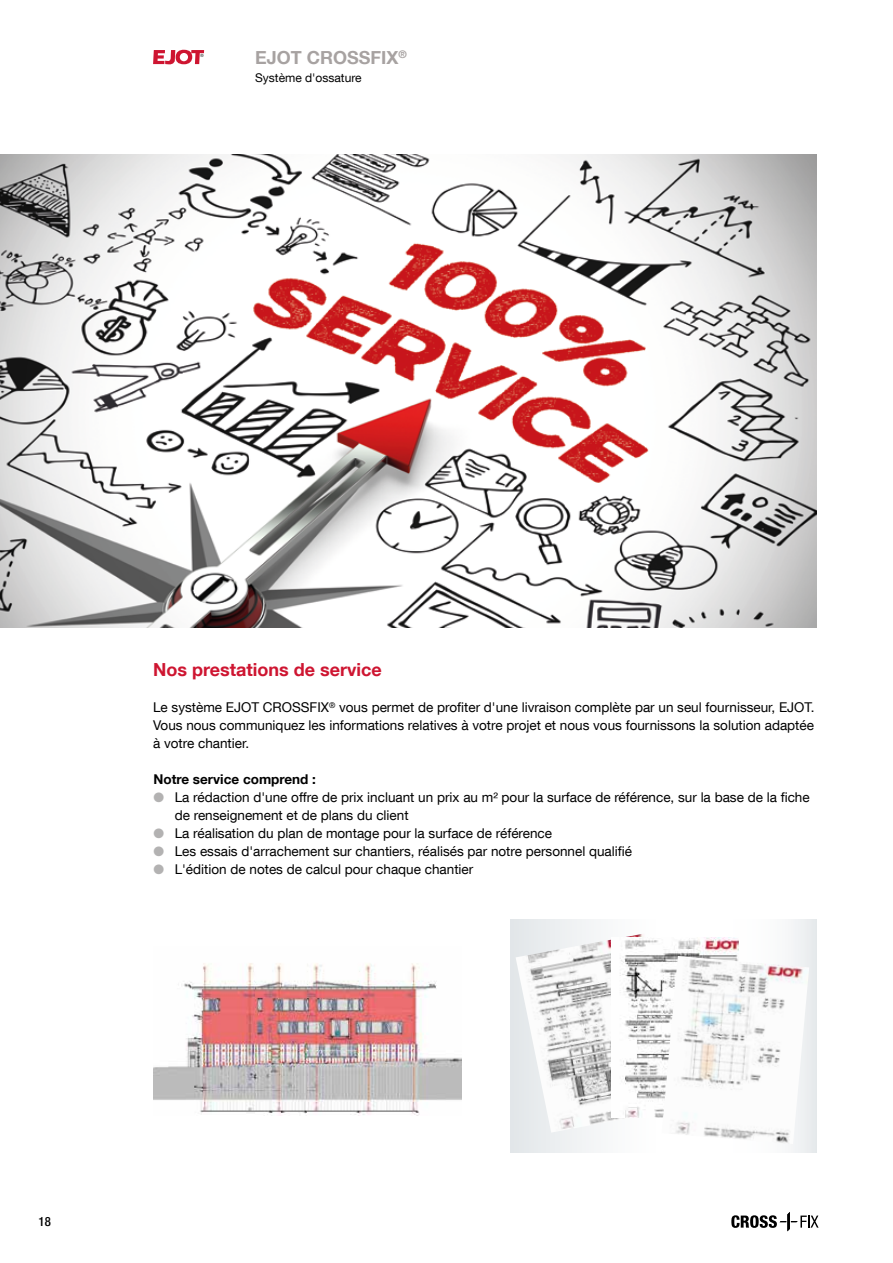
<style>
.page{position:relative;width:893px;height:1263px;background:#fff}
.page>*{position:absolute;margin:0;border:0;box-sizing:border-box;transform-origin:0 0}
.t1{font:700 18px "Helvetica Neue LT Com";color:#ce1531}
.t2{font:700 18px "Helvetica Neue LT Com";color:#a7a2a1}
.t3{font:13.5px/18px "Helvetica Neue LT Com";color:#000;text-align:justify}
.t4{font:700 13.5px "Helvetica Neue LT Com";color:#000}
.t5{font:500 condensed 12.75px "Helvetica Neue LT Com";color:#000}
.t6{font:12px "Helvetica Neue LT Com";color:#000}
.s1{color:#b3b2b2}
</style>
<div class="page">
<svg style="left:153px;top:50px;width:51px;height:14px"></svg>
<svg style="left:731px;top:1212px;width:88px;height:19px"></svg>
<img style="left:0;top:154px;width:816px;height:474px">
<svg style="left:510px;top:919px;width:306px;height:234px"></svg>
<img style="left:516px;top:933px;width:164px;height:199px">
<img style="left:611px;top:937px;width:128px;height:181px">
<img style="left:662px;top:956px;width:147px;height:188px">
<img style="left:153px;top:963px;width:308px;height:152px">
<h1 class="t2" style="left:255px;top:46px;width:153px">EJOT CROSSFIX<sup>®</sup></h1>
<p class="t6" style="left:255px;top:70px;width:108px">Système d'ossature</p>
<h1 class="t1" style="left:153px;top:658px;width:230px">Nos prestations de service</h1>
<p class="t3" style="left:153px;top:698px;width:663px">Le système EJOT CROSSFIX<sup>®</sup> vous permet de profiter d'une livraison complète par un seul fournisseur, EJOT.<br>Vous nous communiquez les informations relatives à votre projet et nous vous fournissons la solution adaptée à votre chantier.</p>
<p class="t4" style="left:153px;top:771px;width:164px">Notre service comprend :</p>
<p class="t3" style="left:175px;top:788px;width:636px;text-indent:-21px"><span class="s1">●</span> La rédaction d'une offre de prix incluant un prix au m² pour la surface de référence, sur la base de la fiche de renseignement et de plans du client</p>
<p class="t3" style="left:153px;top:824px;width:400px"><span class="s1">●</span> La réalisation du plan de montage pour la surface de référence</p>
<p class="t3" style="left:153px;top:842px;width:480px"><span class="s1">●</span> Les essais d'arrachement sur chantiers, réalisés par notre personnel qualifié</p>
<p class="t3" style="left:153px;top:860px;width:321px"><span class="s1">●</span> L'édition de notes de calcul pour chaque chantier</p>
<p class="t5" style="left:39px;top:1214px;width:14px">18</p>
</div>
